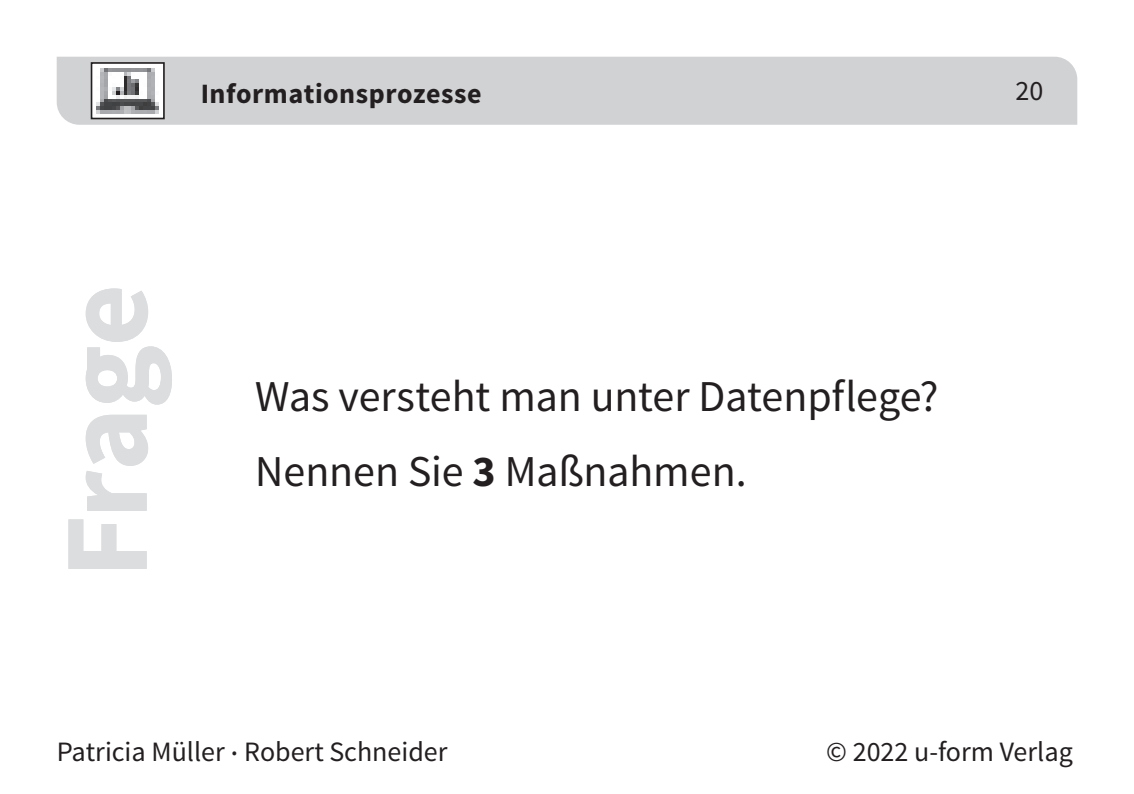
<style>
.page{position:relative;width:1134px;height:794px;background:#fff}
.page>*{position:absolute;margin:0;border:0;box-sizing:border-box;transform-origin:0 0}
.t1{font:700 120px "Source Sans Pro";letter-spacing:-.01em;color:#dcdddf}
.t2{font:44px/75.6px "Source Sans Pro";letter-spacing:-.005em;color:#231f20}
.t3{font:28px "Source Sans Pro";color:#231f20}
.t4{font:700 28px "Source Sans Pro";letter-spacing:.02em;color:#231f20}
.s1{font-weight:700}
</style>
<div class="page">
<div style="left:57px;top:57px;width:1020px;height:68px;background:#d1d2d4"></div>
<div style="left:92px;top:63px;width:72px;height:55px;background:#fff"></div>
<img style="left:97px;top:68px;width:62px;height:45px">
<div style="left:91px;top:62px;width:74px;height:57px;border:2px solid #231f20"></div>
<p class="t4" style="left:201px;top:76px;width:282px">Informationsprozesse</p>
<h1 class="t1" style="left:30px;top:578px;width:295px;rotate:-90deg">Frage</h1>
<p class="t2" style="left:255px;top:359px;width:685px">Was versteht man unter Datenpflege?<br>Nennen Sie <span class="s1">3</span> Maßnahmen.</p>
<p class="t3" style="left:1015px;top:73px;width:29px">20</p>
<p class="t3" style="left:57px;top:734px;width:392px">Patricia Müller <sup>.</sup> Robert Schneider</p>
<p class="t3" style="left:826px;top:734px;width:248px">© 2022 u-form Verlag</p>
</div>
